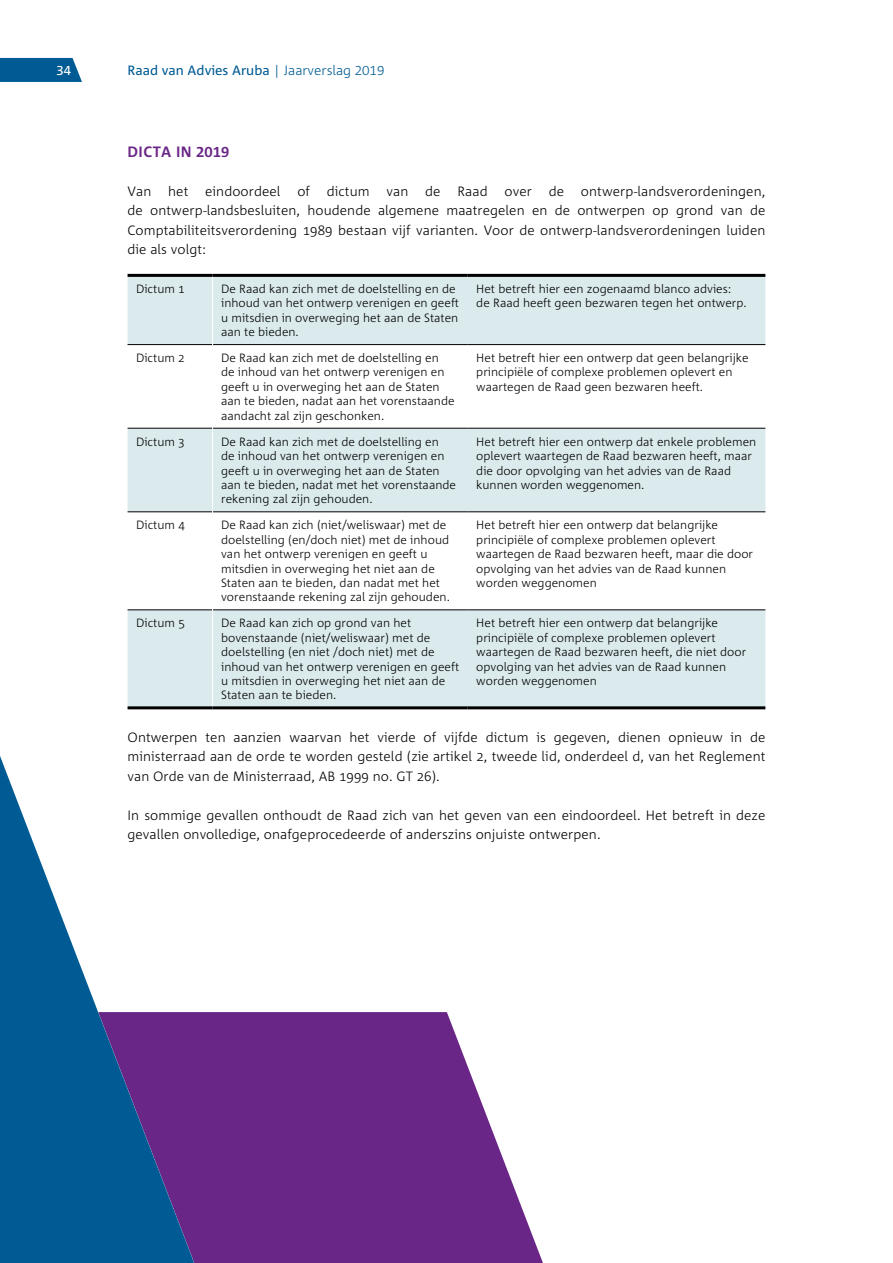
<style>
.page{position:relative;width:893px;height:1263px;background:#fff}
.page>*{position:absolute;margin:0;border:0;box-sizing:border-box;transform-origin:0 0}
.t1{font:700 15px "Corpid Caps";color:#692686}
.t2{font:300 13.5px/19.5px "Corpid";letter-spacing:.005em;color:#000;text-align:justify}
.t3{font:13.5px "Corpid";color:#005b94}
.t4{font:13.5px "Corpid Caps";color:#fff}
.t5{font:300 12px/14.4px "Corpid";color:#000}
.s1{font-weight:300}
.s2{font-family:"Corpid Caps";font-weight:300}
</style>
<div class="page">
<svg style="left:0;top:58px;width:82px;height:24px;background:#0f649a"></svg>
<div style="left:128px;top:277px;width:637px;height:429px;background:#dbebed"></div>
<svg style="left:128px;top:345px;width:637px;height:264px"></svg>
<hr style="left:128px;top:344px;width:84px;height:1px;background:#000">
<hr style="left:213px;top:344px;width:255px;height:1px;background:#000">
<hr style="left:468px;top:344px;width:297px;height:1px;background:#000">
<hr style="left:128px;top:428px;width:84px;height:1px;background:#000">
<hr style="left:213px;top:428px;width:255px;height:1px;background:#000">
<hr style="left:468px;top:428px;width:297px;height:1px;background:#000">
<hr style="left:128px;top:511px;width:84px;height:1px;background:#000">
<hr style="left:213px;top:511px;width:255px;height:1px;background:#000">
<hr style="left:468px;top:511px;width:297px;height:1px;background:#000">
<hr style="left:128px;top:609px;width:84px;height:1px;background:#000">
<hr style="left:213px;top:609px;width:255px;height:1px;background:#000">
<hr style="left:468px;top:609px;width:297px;height:1px;background:#000">
<hr style="left:128px;top:274px;width:85px;height:3px;background:#000">
<hr style="left:213px;top:274px;width:255px;height:3px;background:#000">
<hr style="left:468px;top:274px;width:297px;height:3px;background:#000">
<hr style="left:212px;top:277px;width:1px;height:68px;background:#fff">
<hr style="left:212px;top:345px;width:1px;height:83px;background:#fff">
<hr style="left:212px;top:428px;width:1px;height:84px;background:#fff">
<hr style="left:212px;top:512px;width:1px;height:98px;background:#fff">
<hr style="left:212px;top:610px;width:1px;height:96px;background:#fff">
<hr style="left:128px;top:706px;width:85px;height:3px;background:#000">
<hr style="left:213px;top:706px;width:255px;height:3px;background:#000">
<hr style="left:468px;top:706px;width:297px;height:3px;background:#000">
<svg style="left:194px;top:1012px;width:349px;height:251px;background:#7d4396"></svg>
<svg style="left:0;top:756px;width:194px;height:507px;fill:#005b94"></svg>
<p class="t4" style="left:56px;top:63px;width:16px">34</p>
<p class="t3" style="left:128px;top:63px;width:258px">Raad van Advies Aruba <span class="s1">| Jaarverslag</span> <span class="s2">2019</span></p>
<p class="t1" style="left:128px;top:143px;width:103px">DICTA IN 2019</p>
<p class="t2" style="left:128px;top:182px;width:639px">Van het eindoordeel of dictum van de Raad over de ontwerp-landsverordeningen, de ontwerp-landsbesluiten, houdende algemene maatregelen en de ontwerpen op grond van de Comptabiliteitsverordening 1989 bestaan vijf varianten. Voor de ontwerp-landsverordeningen luiden die als volgt:</p>
<p class="t5" style="left:136px;top:282px;width:50px">Dictum 1</p>
<p class="t5" style="left:221px;top:282px;width:240px">De Raad kan zich met de doelstelling en de inhoud van het ontwerp verenigen en geeft u mitsdien in overweging het aan de Staten aan te bieden.</p>
<p class="t5" style="left:476px;top:282px;width:272px">Het betreft hier een zogenaamd blanco advies: de Raad heeft geen bezwaren tegen het ontwerp.</p>
<p class="t5" style="left:136px;top:351px;width:50px">Dictum 2</p>
<p class="t5" style="left:221px;top:351px;width:235px">De Raad kan zich met de doelstelling en de inhoud van het ontwerp verenigen en geeft u in overweging het aan de Staten aan te bieden, nadat aan het vorenstaande aandacht zal zijn geschonken.</p>
<p class="t5" style="left:476px;top:351px;width:274px">Het betreft hier een ontwerp dat geen belangrijke principiële of complexe problemen oplevert en waartegen de Raad geen bezwaren heeft.</p>
<p class="t5" style="left:136px;top:434px;width:50px">Dictum 3</p>
<p class="t5" style="left:221px;top:434px;width:236px">De Raad kan zich met de doelstelling en<br>de inhoud van het ontwerp verenigen en geeft u in overweging het aan de Staten aan te bieden, nadat met het vorenstaande rekening zal zijn gehouden.</p>
<p class="t5" style="left:476px;top:434px;width:282px">Het betreft hier een ontwerp dat enkele problemen oplevert waartegen de Raad bezwaren heeft, maar die door opvolging van het advies van de Raad kunnen worden weggenomen.</p>
<p class="t5" style="left:136px;top:518px;width:50px">Dictum 4</p>
<p class="t5" style="left:221px;top:518px;width:230px">De Raad kan zich (niet/weliswaar) met de doelstelling (en/doch niet) met de inhoud van het ontwerp verenigen en geeft u mitsdien in overweging het niet aan de Staten aan te bieden, dan nadat met het vorenstaande rekening zal zijn gehouden.</p>
<p class="t5" style="left:476px;top:518px;width:278px">Het betreft hier een ontwerp dat belangrijke principiële of complexe problemen oplevert waartegen de Raad bezwaren heeft, maar die door opvolging van het advies van de Raad kunnen worden weggenomen</p>
<p class="t5" style="left:136px;top:616px;width:50px">Dictum 5</p>
<p class="t5" style="left:221px;top:616px;width:240px">De Raad kan zich op grond van het bovenstaande (niet/weliswaar) met de doelstelling (en niet /doch niet) met de inhoud van het ontwerp verenigen en geeft u mitsdien in overweging het niet aan de Staten aan te bieden.</p>
<p class="t5" style="left:476px;top:616px;width:272px">Het betreft hier een ontwerp dat belangrijke principiële of complexe problemen oplevert waartegen de Raad bezwaren heeft, die niet door opvolging van het advies van de Raad kunnen worden weggenomen</p>
<p class="t2" style="left:128px;top:728px;width:639px">Ontwerpen ten aanzien waarvan het vierde of vijfde dictum is gegeven, dienen opnieuw in de ministerraad aan de orde te worden gesteld (zie artikel 2, tweede lid, onderdeel d, van het Reglement van Orde van de Ministerraad, AB 1999 no. GT 26).</p>
<p class="t2" style="left:128px;top:806px;width:639px">In sommige gevallen onthoudt de Raad zich van het geven van een eindoordeel. Het betreft in deze gevallen onvolledige, onafgeprocedeerde of anderszins onjuiste ontwerpen.</p>
</div>
